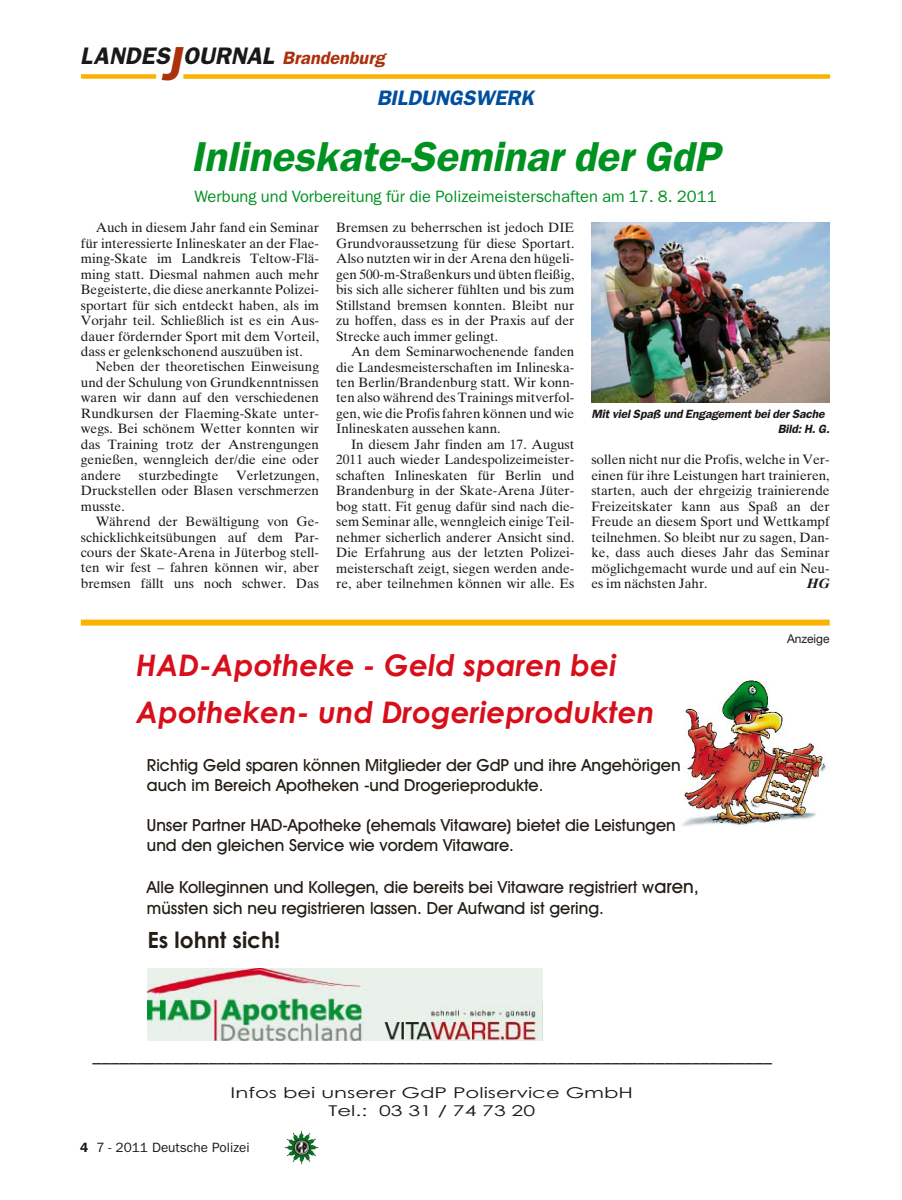
<style>
.page{position:relative;width:902px;height:1200px;background:#fff}
.page>*{position:absolute;margin:0;border:0;box-sizing:border-box;transform-origin:0 0}
.t1{font:italic 600 42px "Franklin Gothic";color:#009221}
.t2{font:italic 700 29.7px/47.5px "Century Gothic";color:#d80f1a}
.t3{font:italic 600 24px "Franklin Gothic";color:#1b1819}
.t4{font:700 22.35px "Century Gothic";color:#231d15}
.t5{font:italic 600 21px "Franklin Gothic";color:#004f9f}
.t6{font:italic 18.6px "Avant Garde Md BT";color:#231d15;scale:.96 1}
.t7{font:16.8px/20.1px "Avant Garde Md BT";color:#231d15}
.t8{font:16.5px "Franklin Gothic";color:#009221}
.t9{font:14.85px/17.7px "Century Gothic OV ANFMYA";color:#1b1819;text-align:center;scale:1.43 1}
.t10{font:13.5px/15.5px "Times Ten";color:#1b1819;text-align:justify}
.t11{font:13.5px "Franklin Gothic";color:#1b1819}
.t12{font:italic 700 13.5px "Times Ten";color:#1b1819}
.t13{font:italic 600 12px/15.5px "Franklin Gothic";color:#1b1819}
.t14{font:12px "Helvetica Neue";color:#1b1819}
.s1{font-size:48px;color:#ac300c}
.s2{font-size:18px;color:#ac300c}
.s3{font-size:18.6px}
.s4{font-weight:600}
</style>
<div class="page">
<img style="left:287px;top:1132px;width:31px;height:32px">
<div style="left:81px;top:74px;width:75px;height:5px;background:#fbb200"></div>
<div style="left:183px;top:74px;width:646px;height:5px;background:#fbb200"></div>
<img style="left:682px;top:677px;width:144px;height:148px">
<img style="left:148px;top:968px;width:394px;height:72px">
<div style="left:81px;top:619px;width:748px;height:6px;background:#fbb200"></div>
<img style="left:591px;top:223px;width:238px;height:179px">
<h3 class="t3" style="left:80px;top:48px;width:306px">LANDES<span class="s1">J</span>OURNAL <span class="s2">Brandenburg</span></h3>
<h3 class="t5" style="left:376px;top:90px;width:159px">BILDUNGSWERK</h3>
<h1 class="t1" style="left:191px;top:142px;width:537px">Inlineskate-Seminar der GdP</h1>
<p class="t8" style="left:194px;top:191px;width:523px">Werbung und Vorbereitung für die Polizeimeisterschaften am 17. 8. 2011</p>
<p class="t10" style="left:81px;top:221px;width:240px;text-indent:15px">Auch in diesem Jahr fand ein Seminar für interessierte Inlineskater an der Flae&shy;ming-Skate im Landkreis Teltow-Flä&shy;ming statt. Diesmal nahmen auch mehr Begeisterte, die diese anerkannte Polizei&shy;sportart für sich entdeckt haben, als im Vorjahr teil. Schließlich ist es ein Aus&shy;dauer fördernder Sport mit dem Vorteil, dass er gelenkschonend auszuüben ist.</p>
<p class="t10" style="left:81px;top:360px;width:240px;text-indent:15px">Neben der theoretischen Einweisung und der Schulung von Grundkenntnissen waren wir dann auf den verschiedenen Rundkursen der Flaeming-Skate unter&shy;wegs. Bei schönem Wetter konnten wir das Training trotz der Anstrengungen genießen, wenngleich der/die eine oder andere</p>
<p class="t10" style="left:81px;top:468px;width:240px;text-indent:155px">Verletzungen, Druckstellen oder Blasen verschmerzen musste.</p>
<p class="t10" style="left:81px;top:515px;width:240px;text-indent:15px">Während der Bewältigung von Ge&shy;schicklichkeitsübungen auf dem Par&shy;cours der Skate-Arena in Jüterbog stell&shy;ten wir fest – fahren können wir, aber bremsen fällt uns noch schwer. Das</p>
<p class="t10" style="left:139px;top:468px;width:81px">sturzbedingte</p>
<p class="t10" style="left:336px;top:221px;width:240px">Bremsen zu beherrschen ist jedoch DIE Grundvoraussetzung für diese Sportart.<br>Also nutzten wir in der Arena den hügeli&shy;gen 500-m-Straßenkurs und übten fleißig, bis sich alle sicherer fühlten und bis zum Stillstand bremsen konnten. Bleibt nur zu hoffen, dass es in der Praxis auf der Strecke auch immer gelingt.</p>
<p class="t10" style="left:336px;top:345px;width:240px;text-indent:15px">An dem Seminarwochenende fanden die Landesmeisterschaften im Inlineska&shy;ten Berlin/Brandenburg statt. Wir konn&shy;ten also während des Trainings mitverfol&shy;gen, wie die Profis fahren können und wie Inlineskaten aussehen kann.</p>
<p class="t10" style="left:336px;top:437px;width:240px;text-indent:15px">In diesem Jahr finden am 17. August 2011 auch wieder Landespolizeimeister&shy;schaften Inlineskaten für Berlin und Brandenburg in der Skate-Arena Jüter&shy;bog statt. Fit genug dafür sind nach die&shy;sem Seminar alle, wenngleich einige Teil&shy;nehmer sicherlich anderer Ansicht sind.<br>Die Erfahrung aus der letzten Polizei&shy;meisterschaft zeigt, siegen werden ande&shy;re, aber teilnehmen können wir alle. Es</p>
<p class="t13" style="left:777px;top:407px;width:55px;text-indent:-186px">Mit viel Spaß und Engagement bei der Sache<br>Bild: H. G.</p>
<p class="t10" style="left:591px;top:453px;width:240px">sollen nicht nur die Profis, welche in Ver&shy;einen für ihre Leistungen hart trainieren, starten, auch der ehrgeizig trainierende Freizeitskater kann aus Spaß an der Freude an diesem Sport und Wettkampf teilnehmen. So bleibt nur zu sagen, Dan&shy;ke, dass auch dieses Jahr das Seminar möglichgemacht wurde und auf ein Neu&shy;es im nächsten Jahr.</p>
<p class="t12" style="left:807px;top:578px;width:24px">HG</p>
<p class="t14" style="left:786px;top:634px;width:44px">Anzeige</p>
<h2 class="t2" style="left:136px;top:644px;width:519px">HAD-Apotheke - Geld sparen bei<br>Apotheken- und Drogerieprodukten</h2>
<p class="t7" style="left:147px;top:756px;width:535px">Richtig Geld sparen können Mitglieder der GdP und ihre Angehörigen auch im Bereich Apotheken -und Drogerieprodukte.</p>
<p class="t7" style="left:147px;top:816px;width:530px">Unser Partner HAD-Apotheke (ehemals Vitaware) bietet die Leistungen und den gleichen Service wie vordem Vitaware.</p>
<p class="t7" style="left:147px;top:878px;width:553px;line-height:20.5px">Alle Kolleginnen und Kollegen, die bereits bei Vitaware registriert w<span class="s3">aren, </span>müssten sich neu registrieren lassen. Der Aufwand ist gering.</p>
<h3 class="t4" style="left:148px;top:926px;width:134px">Es lohnt sich!</h3>
<h3 class="t6" style="left:93px;top:1042px;width:709px">____________________________________________________________________________</h3>
<p class="t9" style="left:230px;top:1084px;width:283px">Infos bei unserer GdP Poliservice GmbH<br>Tel.: 03 31 / 74 73 20</p>
<p class="t11" style="left:80px;top:1142px;width:171px"><span class="s4">4</span> 7 - 2011 Deutsche Polizei</p>
</div>
